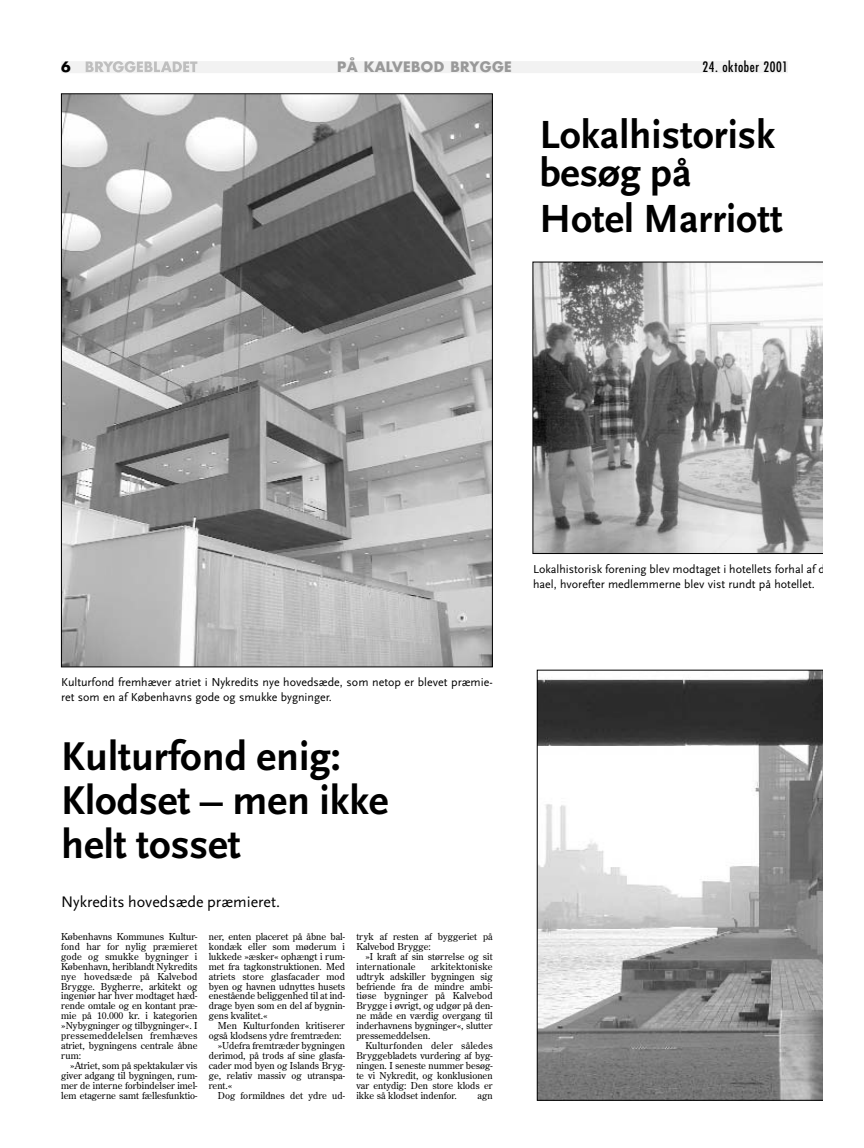
<style>
.page{position:relative;width:864px;height:1148px;background:#fff}
.page>*{position:absolute;margin:0;border:0;box-sizing:border-box;transform-origin:0 0}
.t1{font:700 42px/44px "Scala Sans";color:#000}
.t2{font:700 41px/38px "Scala Sans";color:#000}
.t3{font:16px "Scala Sans";color:#000}
.t4{font:700 14px "Futura";letter-spacing:.025em;color:#999}
.t5{font:condensed 14px "Futura";letter-spacing:.04em;color:#000}
.t6{font:700 14px "Futura";color:#000}
.t7{font:12px/15px "Scala Sans";color:#000}
.t8{font:9.5px/9.9px "Century Old Style";color:#000;text-align:justify}
</style>
<div class="page">
<div style="left:61px;top:61px;width:727px;height:12px;background:#f2f2f2"></div>
<svg style="left:86px;top:61px;width:111px;height:11px"></svg>
<svg style="left:537px;top:670px;width:285px;height:431px"></svg>
<img style="left:63px;top:96px;width:428px;height:569px">
<svg style="left:533px;top:262px;width:289px;height:292px;background:#9d9d9d"></svg>
<h3 class="t6" style="left:61px;top:61px;width:11px">6</h3>
<h3 class="t4" style="left:337px;top:61px;width:176px">PÅ KALVEBOD BRYGGE</h3>
<h3 class="t5" style="left:703px;top:61px;width:87px">24. oktober 2001</h3>
<h2 class="t2" style="left:539px;top:119px;width:237px">Lokalhistorisk besøg på</h2>
<h2 class="t2" style="left:539px;top:203px;width:245px">Hotel Marriott</h2>
<p class="t7" style="left:61px;top:676px;width:433px">Kulturfond fremhæver atriet i Nykredits nye hovedsæde, som netop er blevet præmie&shy;ret som en af Københavns gode og smukke bygninger.</p>
<h1 class="t1" style="left:61px;top:737px;width:329px">Kulturfond enig:<br>Klodset – men ikke helt tosset</h1>
<h3 class="t3" style="left:61px;top:896px;width:220px">Nykredits hovedsæde præmieret.</h3>
<p class="t8" style="left:61px;top:932px;width:138px">Københavns Kommunes Kultur&shy;fond har for nylig præmieret gode og smukke bygninger i København, heriblandt Nykredits nye hovedsæde på Kalvebod Brygge. Bygherre, arkitekt og ingeniør har hver modtaget hæd&shy;rende omtale og en kontant præ&shy;mie på 10.000 kr. i kategorien »Nybygninger og tilbygninger«. I pressemeddelelsen fremhæves atriet, bygningens centrale åbne rum:</p>
<p class="t8" style="left:61px;top:1061px;width:138px;text-indent:9px">»Atriet, som på spektakulær vis giver adgang til bygningen, rum&shy;mer de interne forbindelser imel&shy;lem etagerne samt fællesfunktio-</p>
<p class="t8" style="left:209px;top:932px;width:138px">ner, enten placeret på åbne bal&shy;kondæk eller som møderum i lukkede »æsker« ophængt i rum&shy;met fra tagkonstruktionen. Med atriets store glasfacader mod byen og havnen udnyttes husets enestående beliggenhed til at ind&shy;drage byen som en del af bygnin&shy;gens kvalitet.«</p>
<p class="t8" style="left:218px;top:1022px;width:129px">Men Kulturfonden kritiserer</p>
<p class="t8" style="left:209px;top:1031px;width:134px">også klodsens ydre fremtræden:</p>
<p class="t8" style="left:218px;top:1041px;width:129px">»Udefra fremtræder bygningen</p>
<p class="t8" style="left:209px;top:1051px;width:138px">derimod, på trods af sine glasfa-</p>
<p class="t8" style="left:209px;top:1061px;width:138px">cader mod byen og Islands Bryg-</p>
<p class="t8" style="left:209px;top:1071px;width:138px">ge, relativ massiv og utranspa-</p>
<p class="t8" style="left:209px;top:1081px;width:25px">rent.«</p>
<p class="t8" style="left:218px;top:1091px;width:129px">Dog formildnes det ydre ud-</p>
<p class="t8" style="left:356px;top:932px;width:138px">tryk af resten af byggeriet på<br>Kalvebod Brygge:</p>
<p class="t8" style="left:356px;top:952px;width:138px;text-indent:9px">»I kraft af sin størrelse og sit internationale</p>
<p class="t8" style="left:356px;top:962px;width:138px;text-indent:75px">arkitektoniske udtryk adskiller bygningen sig befriende fra de mindre ambi&shy;tiøse bygninger på Kalvebod Brygge i øvrigt, og udgør på den&shy;ne måde en værdig overgang til inderhavnens bygninger«, slutter pressemeddelsen.</p>
<p class="t8" style="left:356px;top:1041px;width:138px;text-indent:9px">Kulturfonden deler således Bryggebladets vurdering af byg&shy;ningen. I seneste nummer besøg&shy;te vi Nykredit, og konklusionen var entydig: Den store klods er ikke så klodset indenfor.</p>
<p class="t8" style="left:478px;top:1091px;width:17px">agn</p>
<p class="t7" style="left:533px;top:562px;width:293px">Lokalhistorisk forening blev modtaget i hotellets forhal af d hael, hvorefter medlemmerne blev vist rundt på hotellet.</p>
</div>
